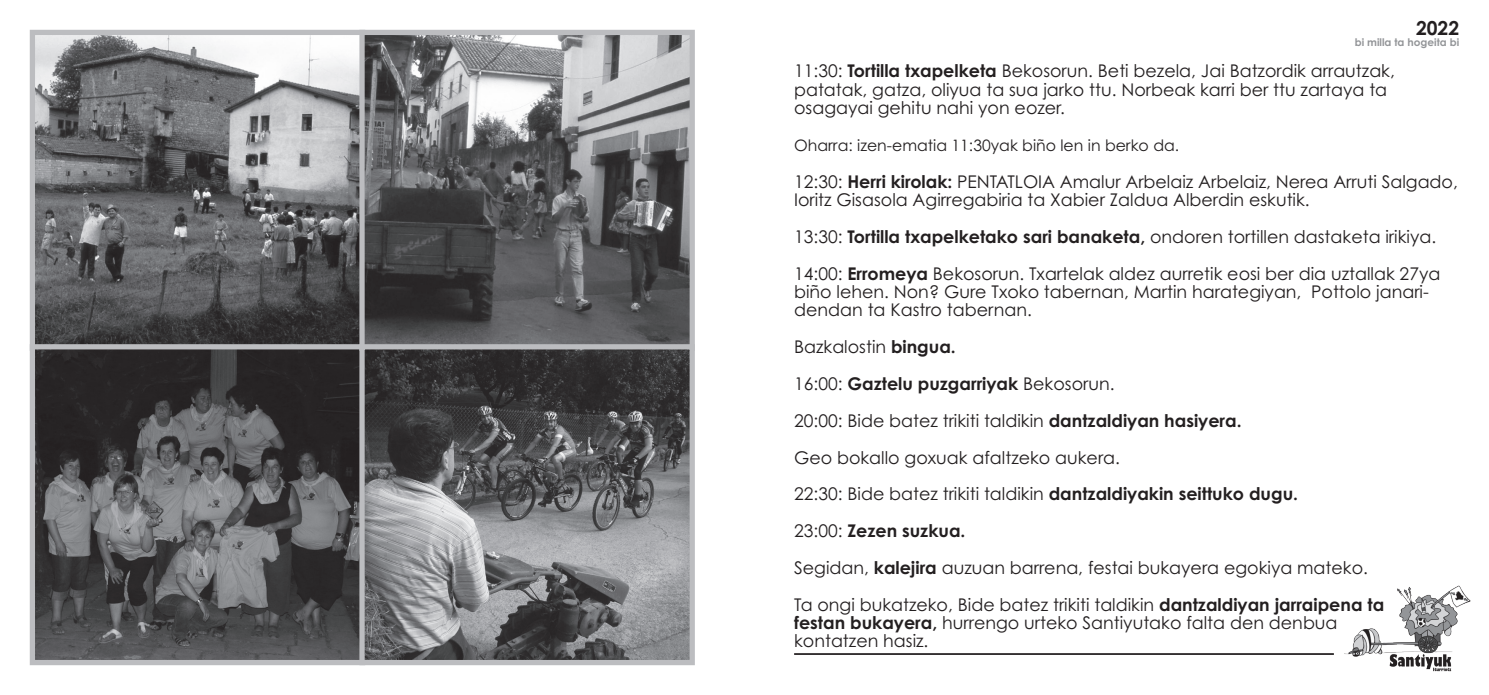
<style>
.page{position:relative;width:1489px;height:695px;background:#fff}
.page>*{position:absolute;margin:0;border:0;box-sizing:border-box;transform-origin:0 0}
.t1{font:700 19.25px "Century Gothic Pro";color:#231f20}
.t2{font:17.5px/18.4px "Century Gothic Pro";color:#231f20}
.t3{font:700 17.5px "Century Gothic Pro";color:#231f20}
.t4{font:15.75px "Century Gothic Pro";color:#231f20}
.t5{font:700 10.5px "Century Gothic Pro";color:#939598}
.s1{font-weight:700}
.s2{font-weight:400}
</style>
<div class="page">
<img style="left:1344px;top:585px;width:127px;height:87px">
<hr style="left:794px;top:653px;width:539px;height:1px;background:#231f20">
<img style="left:36px;top:36px;width:323px;height:308px">
<div style="left:30px;top:30px;width:335px;height:321px;border:5px solid #bcbdc0"></div>
<svg style="left:36px;top:350px;width:323px;height:309px;background:#4d4c4e"></svg>
<div style="left:30px;top:344px;width:335px;height:321px;border:5px solid #bcbdc0"></div>
<svg style="left:365px;top:36px;width:323px;height:308px;background:#6c6d6f"></svg>
<div style="left:359px;top:30px;width:335px;height:321px;border:5px solid #bcbdc0"></div>
<svg style="left:365px;top:350px;width:323px;height:309px;background:#69696b"></svg>
<div style="left:359px;top:344px;width:335px;height:321px;border:5px solid #bcbdc0"></div>
<p class="t1" style="left:1415px;top:16px;width:45px">2022</p>
<p class="t5" style="left:1354px;top:36px;width:106px">bi milla ta hogeita bi</p>
<p class="t2" style="left:794px;top:62px;width:602px">11:30: <span class="s1">Tortilla txapelketa</span> Bekosorun. Beti bezela, Jai Batzordik arrautzak, patatak, gatza, oliyua ta sua jarko ttu. Norbeak karri ber ttu zartaya ta osagayai gehitu nahi yon eozer.</p>
<p class="t4" style="left:794px;top:136px;width:386px">Oharra: izen-ematia 11:30yak biño len in berko da.</p>
<p class="t2" style="left:794px;top:172px;width:665px">12:30: <span class="s1">Herri kirolak:</span> PENTATLOIA Amalur Arbelaiz Arbelaiz, Nerea Arruti Salgado,<br>Ioritz Gisasola Agirregabiria ta Xabier Zaldua Alberdin eskutik.</p>
<p class="t2" style="left:794px;top:227px;width:643px">13:30: <span class="s1">Tortilla txapelketako sari banaketa,</span> ondoren tortillen dastaketa irikiya.</p>
<p class="t2" style="left:794px;top:264px;width:647px">14:00: <span class="s1">Erromeya</span> Bekosorun. Txartelak aldez aurretik eosi ber dia uztallak 27ya biño lehen. Non? Gure Txoko tabernan, Martin harategiyan, Pottolo janari&shy;dendan ta Kastro tabernan.</p>
<p class="t2" style="left:794px;top:337px;width:163px">Bazkalostin <span class="s1">bingua.</span></p>
<p class="t3" style="left:794px;top:372px;width:322px"><span class="s2">16:00:</span> Gaztelu puzgarriyak <span class="s2">Bekosorun.</span></p>
<p class="t2" style="left:794px;top:411px;width:449px">20:00: Bide batez trikiti taldikin <span class="s1">dantzaldiyan hasiyera.</span></p>
<p class="t2" style="left:794px;top:448px;width:327px">Geo bokallo goxuak afaltzeko aukera.</p>
<p class="t2" style="left:794px;top:484px;width:505px">22:30: Bide batez trikiti taldikin <span class="s1">dantzaldiyakin seittuko dugu.</span></p>
<p class="t3" style="left:794px;top:519px;width:173px"><span class="s2">23:00:</span> Zezen suzkua.</p>
<p class="t2" style="left:794px;top:558px;width:575px">Segidan, <span class="s1">kalejira</span> auzuan barrena, festai bukayera egokiya mateko.</p>
<p class="t2" style="left:794px;top:595px;width:591px">Ta ongi bukatzeko, Bide batez trikiti taldikin <span class="s1">dantzaldiyan jarraipena ta</span></p>
<p class="t2" style="left:794px;top:613px;width:545px"><span class="s1">festan bukayera,</span> hurrengo urteko Santiyutako falta den denbua</p>
<p class="t2" style="left:794px;top:631px;width:136px">kontatzen hasiz.</p>
</div>
